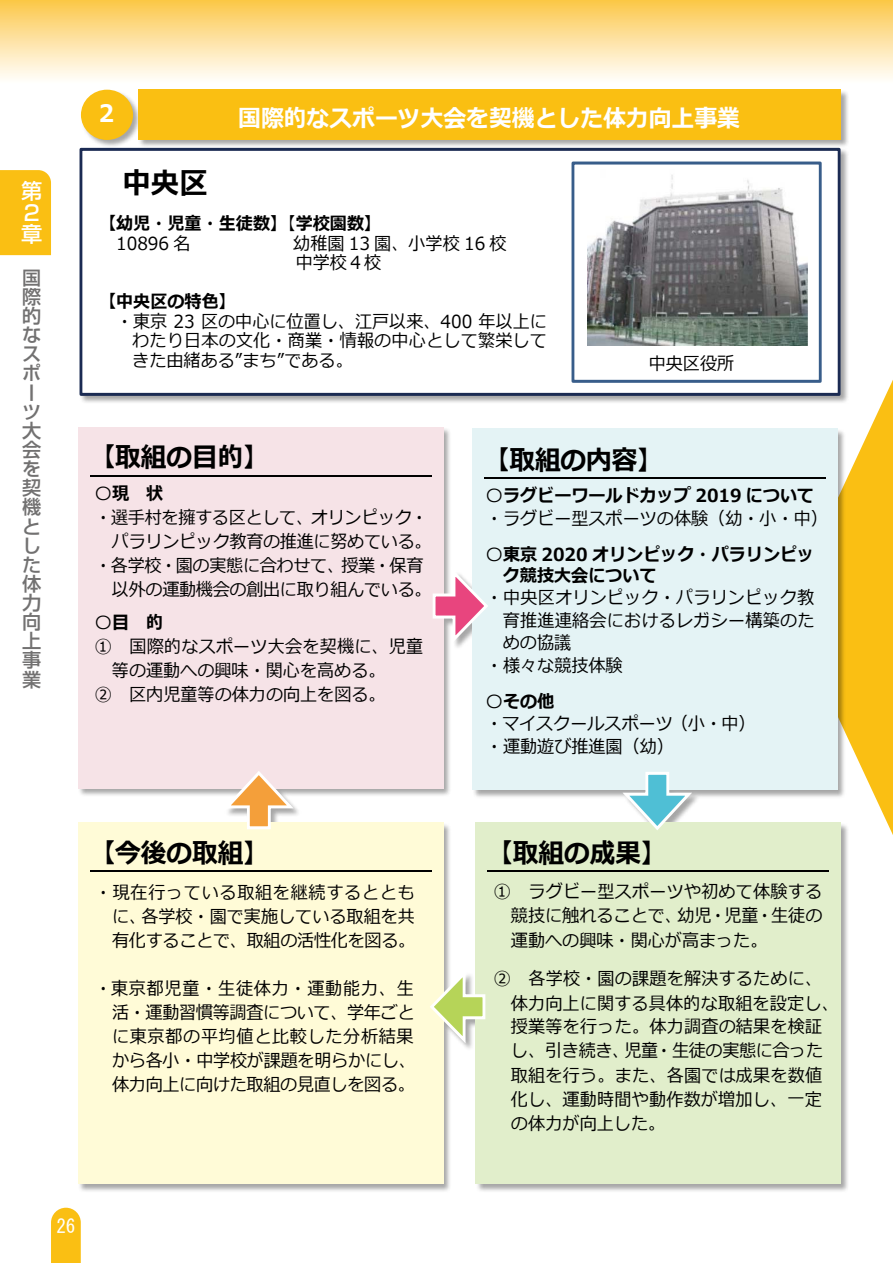
<style>
.page{position:relative;width:893px;height:1263px;background:#fff}
.page>*{position:absolute;margin:0;border:0;box-sizing:border-box;transform-origin:0 0}
.t1{font:700 30px "Meiryo";color:#000;scale:.95 1}
.t2{font:700 27px "Meiryo";color:#000;scale:.95 1}
.t3{font:700 24px "Meiryo";color:#fff;scale:.95 1}
.t4{font:500 21.3px/21.3px "Shin Go Pro";color:#fff}
.t5{font:500 19.2px/19.2px "Shin Go Pro";color:#727171}
.t6{font:19.2px "MS Gothic";color:#fff}
.t7{font:18px/24px "Meiryo";color:#000;text-align:justify;scale:.95 1}
.t8{font:700 18px/19.5px "Meiryo";color:#000;scale:.95 1}
.t9{font:18px "Meiryo";letter-spacing:-.02em;color:#000;scale:.95 1}
.s1{font-weight:400}
</style>
<div class="page">
<svg style="left:51px;top:1208px;width:30px;height:55px;background:#fac221"></svg>
<div style="left:0;top:170px;width:51px;height:85px;background:#fabf13"></div>
<div style="left:0;top:0;width:893px;height:85px;background:linear-gradient(to bottom,#fbc74a,#fff)"></div>
<svg style="left:850px;top:380px;width:43px;height:455px;fill:#fabf13"></svg>
<div style="left:78px;top:89px;width:772px;height:1104px;background:#000;opacity:.35"></div>
<div style="left:81px;top:149px;width:758px;height:245px;background:#fff"></div>
<div style="left:79px;top:148px;width:762px;height:248px;border:3px solid #1b2b53"></div>
<div style="left:78px;top:427px;width:365px;height:361px;background:#f6e3e7"></div>
<hr style="left:90px;top:475px;width:341px;height:1px;background:#000">
<div style="left:78px;top:822px;width:365px;height:361px;background:#fffbd7"></div>
<hr style="left:90px;top:870px;width:341px;height:1px;background:#000">
<div style="left:475px;top:822px;width:366px;height:361px;background:#e1eecb"></div>
<hr style="left:487px;top:870px;width:342px;height:1px;background:#000">
<div style="left:472px;top:429px;width:365px;height:361px;background:#e4f3f5"></div>
<hr style="left:484px;top:478px;width:341px;height:1px;background:#000">
<svg style="left:433px;top:566px;width:55px;height:80px"></svg>
<svg style="left:619px;top:772px;width:76px;height:58px"></svg>
<svg style="left:430px;top:966px;width:56px;height:81px"></svg>
<div style="left:138px;top:90px;width:703px;height:50px;background:#fabf12"></div>
<div style="left:81px;top:90px;width:52px;height:50px;background:#fabf12;border-radius:50%"></div>
<div style="left:571px;top:162px;width:251px;height:221px;border:3px solid #385d8a"></div>
<img style="left:587px;top:175px;width:221px;height:171px">
<svg style="left:221px;top:771px;width:76px;height:59px"></svg>
<p class="t4" style="left:21px;top:178px;width:22px">第<br>２章</p>
<p class="t5" style="left:22px;top:266px;width:20px">国際的なスポーツ⼤会を契機とした体⼒向上事業</p>
<h3 class="t3" style="left:95px;top:97px;width:26px">２</h3>
<h3 class="t3" style="left:238px;top:101px;width:530px">国際的なスポーツ⼤会を契機とした体⼒向上事業</h3>
<h1 class="t1" style="left:122px;top:162px;width:91px">中央区</h1>
<p class="t8" style="left:116px;top:215px;width:280px;text-indent:-17px">【幼児・児童・⽣徒数】<span class="s1">【</span>学校園数】<br><span class="s1">10896 名</span></p>
<p class="t7" style="left:293px;top:234px;width:226px;line-height:19.5px">幼稚園 13 園、小学校 16 校中学校４校</p>
<p class="t8" style="left:99px;top:293px;width:146px">【中央区の特⾊】</p>
<p class="t7" style="left:132px;top:312px;width:438px;line-height:19.5px;text-indent:-16px">・東京 23 区の中⼼に位置し、江⼾以来、400 年以上にわたり⽇本の⽂化・商業・情報の中⼼として繁栄してきた由緒ある”まち”である。</p>
<p class="t7" style="left:649px;top:352px;width:92px">中央区役所</p>
<h2 class="t2" style="left:90px;top:439px;width:191px">【取組の⽬的】</h2>
<p class="t8" style="left:95px;top:484px;width:74px"><span class="s1">〇</span>現 状</p>
<p class="t7" style="left:95px;top:506px;width:352px">・選⼿村を擁する区として、オリンピック・</p>
<p class="t7" style="left:112px;top:530px;width:338px">パラリンピック教育の推進に努めている。</p>
<p class="t9" style="left:95px;top:553px;width:347px">・各学校・園の実態に合わせて、授業・保育</p>
<p class="t7" style="left:112px;top:578px;width:338px">以外の運動機会の創出に取り組んでいる。</p>
<p class="t8" style="left:95px;top:613px;width:74px"><span class="s1">〇</span>⽬ 的</p>
<p class="t7" style="left:130px;top:635px;width:311px">国際的なスポーツ大会を契機に、児童</p>
<p class="t7" style="left:112px;top:659px;width:290px">等の運動への興味・関心を高める。</p>
<p class="t7" style="left:129px;top:683px;width:272px">区内児童等の体力の向上を図る。</p>
<p class="t7" style="left:95px;top:635px;width:20px">①</p>
<p class="t7" style="left:95px;top:683px;width:20px">②</p>
<h2 class="t2" style="left:484px;top:441px;width:191px">【取組の内容】</h2>
<p class="t8" style="left:486px;top:487px;width:347px"><span class="s1">〇</span>ラグビーワールドカップ 2019 について</p>
<p class="t7" style="left:486px;top:507px;width:362px">・ラグビー型スポーツの体験（幼・小・中）</p>
<p class="t8" style="left:486px;top:546px;width:347px"><span class="s1">〇</span>東京 2020 オリンピック・パラリンピッ</p>
<p class="t8" style="left:503px;top:567px;width:164px">ク競技大会について</p>
<p class="t7" style="left:486px;top:587px;width:347px">・中央区オリンピック・パラリンピック教</p>
<p class="t7" style="left:503px;top:610px;width:329px;line-height:22.5px">育推進連絡会におけるレガシー構築のための協議</p>
<p class="t7" style="left:486px;top:654px;width:146px">・様々な競技体験</p>
<p class="t8" style="left:486px;top:693px;width:74px"><span class="s1">〇</span>その他</p>
<p class="t7" style="left:486px;top:713px;width:285px;line-height:22.5px">・マイスクールスポーツ（小・中）・運動遊び推進園（幼）</p>
<h2 class="t2" style="left:90px;top:834px;width:191px">【今後の取組】</h2>
<h2 class="t2" style="left:487px;top:834px;width:191px">【取組の成果】</h2>
<p class="t7" style="left:112px;top:881px;width:321px;text-indent:-17px">・現在行っている取組を継続するとともに、各学校・園で実施している取組を共有化することで、取組の活性化を図る。</p>
<p class="t7" style="left:112px;top:977px;width:321px;text-indent:-17px">・東京都児童・生徒体力・運動能力、生活・運動習慣等調査について、学年ごとに東京都の平均値と比較した分析結果から各小・中学校が課題を明らかにし、体力向上に向けた取組の見直しを図る。</p>
<p class="t7" style="left:511px;top:881px;width:329px;text-indent:17px">ラグビー型スポーツや初めて体験する競技に触れることで、幼児・児童・生徒の運動への興味・関心が高まった。</p>
<p class="t7" style="left:511px;top:968px;width:347px;text-align:left;text-indent:17px">各学校・園の課題を解決するために、体力向上に関する具体的な取組を設定し、授業等を行った。体力調査の結果を検証し、引き続き、児童・生徒の実態に合った取組を行う。また、各園では成果を数値化し、運動時間や動作数が増加し、一定の体力が向上した。</p>
<p class="t7" style="left:494px;top:881px;width:20px">①</p>
<p class="t7" style="left:494px;top:968px;width:20px">②</p>
<p class="t6" style="left:56px;top:1216px;width:21px">26</p>
</div>
